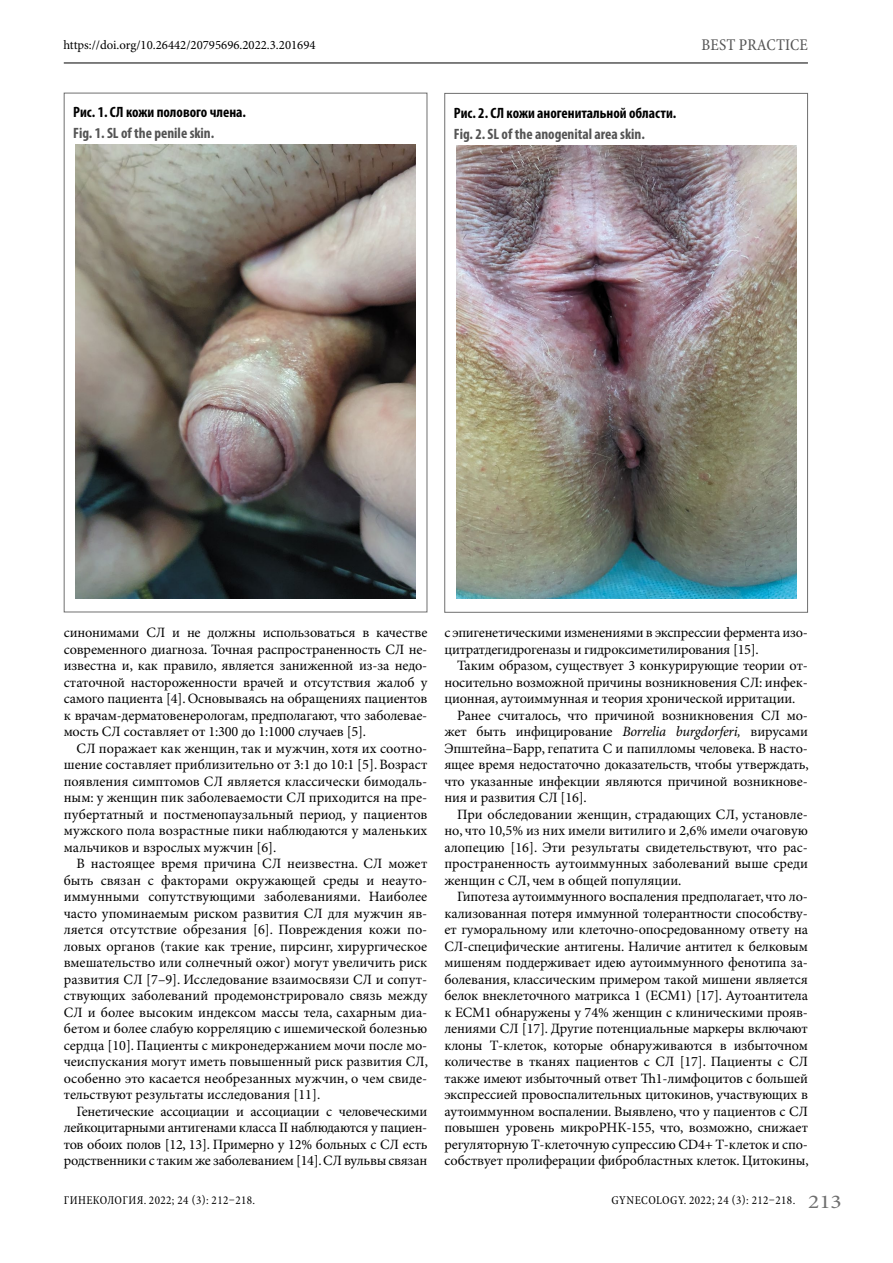
<style>
.page{position:relative;width:893px;height:1263px;background:#fff}
.page>*{position:absolute;margin:0;border:0;box-sizing:border-box;transform-origin:0 0}
.t1{font:condensed 16.5px "Minion Pro";color:#545454}
.t2{font:700 condensed 15px "Myriad Pro";color:#000}
.t3{font:700 condensed 15px "Myriad Pro";color:#545454}
.t4{font:14.25px/16.5px "Minion Pro";letter-spacing:-.01em;color:#000;text-align:justify}
.t5{font:12.75px "Minion Pro";color:#000}
.t6{font:condensed 12px "Minion Pro";letter-spacing:.035em;color:#000}
.s1{font-style:italic}
.s2{font-stretch:normal;font-size:19.5px;color:#6f6f6f}
</style>
<div class="page">
<hr style="left:64px;top:63px;width:744px;height:1px;background:#000">
<img style="left:75px;top:145px;width:341px;height:453px">
<img style="left:456px;top:145px;width:340px;height:454px">
<p class="t5" style="left:63px;top:37px;width:254px">https://doi.org/10.26442/20795696.2022.3.201694</p>
<p class="t1" style="left:701px;top:35px;width:56px">BEST PRACTICE</p>
<p class="t2" style="left:73px;top:104px;width:174px">Рис. 1. СЛ кожи полового члена.</p>
<p class="t3" style="left:73px;top:125px;width:143px">Fig. 1. SL of the penile skin.</p>
<p class="t2" style="left:454px;top:104px;width:224px">Рис. 2. СЛ кожи аногенитальной области.</p>
<p class="t3" style="left:454px;top:125px;width:193px">Fig. 2. SL of the anogenital area skin.</p>
<p class="t4" style="left:64px;top:625px;width:365px">синонимами СЛ и не должны использоваться в качестве современного диагноза. Точная распространенность СЛ не&shy;известна и, как правило, является заниженной из-за недо&shy;статочной настороженности врачей и отсутствия жалоб у самого пациента [4]. Основываясь на обращениях пациентов к врачам-дерматовенерологам, предполагают, что заболевае&shy;мость СЛ составляет от 1:300 до 1:1000 случаев [5].</p>
<p class="t4" style="left:64px;top:740px;width:365px;text-indent:13px">СЛ поражает как женщин, так и мужчин, хотя их соотно&shy;шение составляет приблизительно от 3:1 до 10:1 [5]. Возраст появления симптомов СЛ является классически бимодаль&shy;ным: у женщин пик заболеваемости СЛ приходится на пре&shy;пубертатный и постменопаузальный период, у пациентов мужского пола возрастные пики наблюдаются у маленьких мальчиков и взрослых мужчин [6].</p>
<p class="t4" style="left:64px;top:856px;width:366px;text-indent:13px">В настоящее время причина СЛ неизвестна. СЛ может быть связан с факторами окружающей среды и неауто&shy;иммунными сопутствующими заболеваниями. Наиболее часто упоминаемым риском развития СЛ для мужчин яв&shy;ляется отсутствие обрезания [6]. Повреждения кожи по&shy;ловых органов (такие как трение, пирсинг, хирургическое вмешательство или солнечный ожог) могут увеличить риск развития СЛ [7–9]. Исследование взаимосвязи СЛ и сопут&shy;ствующих заболеваний продемонстрировало связь между СЛ и более высоким индексом массы тела, сахарным диа&shy;бетом и более слабую корреляцию с ишемической болезнью сердца [10]. Пациенты с микронедержанием мочи после мо&shy;чеиспускания могут иметь повышенный риск развития СЛ, особенно это касается необрезанных мужчин, о чем свиде&shy;тельствуют результаты исследования [11].</p>
<p class="t4" style="left:64px;top:1104px;width:365px;text-indent:13px">Генетические ассоциации и ассоциации с человеческими лейкоцитарными антигенами класса II наблюдаются у пациен&shy;тов обоих полов [12, 13]. Примерно у 12% больных с СЛ есть родственники с таким же заболеванием [14]. СЛ вульвы связан</p>
<p class="t4" style="left:444px;top:625px;width:365px">с эпигенетическими изменениями в экспрессии фермента изо&shy;цитратдегидрогеназы и гидроксиметилирования [15].</p>
<p class="t4" style="left:457px;top:658px;width:352px">Таким образом, существует 3 конкурирующие теории от-</p>
<p class="t4" style="left:444px;top:675px;width:365px">носительно возможной причины возникновения СЛ: инфек-</p>
<p class="t4" style="left:444px;top:691px;width:353px">ционная, аутоиммунная и теория хронической ирритации.</p>
<p class="t4" style="left:457px;top:708px;width:352px">Ранее считалось, что причиной возникновения СЛ мо-</p>
<p class="t4" style="left:444px;top:724px;width:365px">жет быть инфицирование <span class="s1">Borrelia burgdorferi,</span> вирусами</p>
<p class="t4" style="left:444px;top:741px;width:365px">Эпштейна–Барр, гепатита C и папилломы человека. В насто-</p>
<p class="t4" style="left:444px;top:757px;width:366px">ящее время недостаточно доказательств, чтобы утверждать,</p>
<p class="t4" style="left:444px;top:774px;width:365px">что указанные инфекции являются причиной возникнове-</p>
<p class="t4" style="left:444px;top:790px;width:144px">ния и развития СЛ [16].</p>
<p class="t4" style="left:457px;top:807px;width:352px">При обследовании женщин, страдающих СЛ, установле-</p>
<p class="t4" style="left:444px;top:823px;width:365px">но, что 10,5% из них имели витилиго и 2,6% имели очаговую</p>
<p class="t4" style="left:444px;top:840px;width:365px">алопецию [16]. Эти результаты свидетельствуют, что рас-</p>
<p class="t4" style="left:444px;top:856px;width:365px">пространенность аутоиммунных заболеваний выше среди</p>
<p class="t4" style="left:444px;top:873px;width:239px">женщин с СЛ, чем в общей популяции.</p>
<p class="t4" style="left:457px;top:889px;width:352px">Гипотеза аутоиммунного воспаления предполагает, что ло-</p>
<p class="t4" style="left:444px;top:906px;width:365px">кализованная потеря иммунной толерантности способству-</p>
<p class="t4" style="left:444px;top:922px;width:365px">ет гуморальному или клеточно-опосредованному ответу на</p>
<p class="t4" style="left:444px;top:939px;width:365px">СЛ-специфические антигены. Наличие антител к белковым</p>
<p class="t4" style="left:444px;top:955px;width:365px">мишеням поддерживает идею аутоиммунного фенотипа за-</p>
<p class="t4" style="left:444px;top:972px;width:365px">болевания, классическим примером такой мишени является</p>
<p class="t4" style="left:444px;top:988px;width:365px">белок внеклеточного матрикса 1 (ECM1) [17]. Аутоантитела</p>
<p class="t4" style="left:444px;top:1005px;width:365px">к ECM1 обнаружены у 74% женщин с клиническими прояв-</p>
<p class="t4" style="left:444px;top:1021px;width:365px">лениями СЛ [17]. Другие потенциальные маркеры включают</p>
<p class="t4" style="left:444px;top:1038px;width:365px">клоны Т-клеток, которые обнаруживаются в избыточном</p>
<p class="t4" style="left:444px;top:1054px;width:365px">количестве в тканях пациентов с СЛ [17]. Пациенты с СЛ</p>
<p class="t4" style="left:444px;top:1071px;width:365px">также имеют избыточный ответ Th1-лимфоцитов с большей</p>
<p class="t4" style="left:444px;top:1087px;width:365px">экспрессией провоспалительных цитокинов, участвующих в</p>
<p class="t4" style="left:444px;top:1104px;width:365px">аутоиммунном воспалении. Выявлено, что у пациентов с СЛ</p>
<p class="t4" style="left:444px;top:1120px;width:365px">повышен уровень микроРНК-155, что, возможно, снижает</p>
<p class="t4" style="left:444px;top:1137px;width:365px">регуляторную Т-клеточную супрессию CD4+ Т-клеток и спо-</p>
<p class="t4" style="left:444px;top:1153px;width:366px">собствует пролиферации фибробластных клеток. Цитокины,</p>
<p class="t6" style="left:64px;top:1193px;width:193px">ГИНЕКОЛОГИЯ. 2022; 24 (3): 212–218.</p>
<p class="t6" style="left:612px;top:1193px;width:232px">GYNECOLOGY. 2022; 24 (3): 212–218. <span class="s2">213</span></p>
</div>
